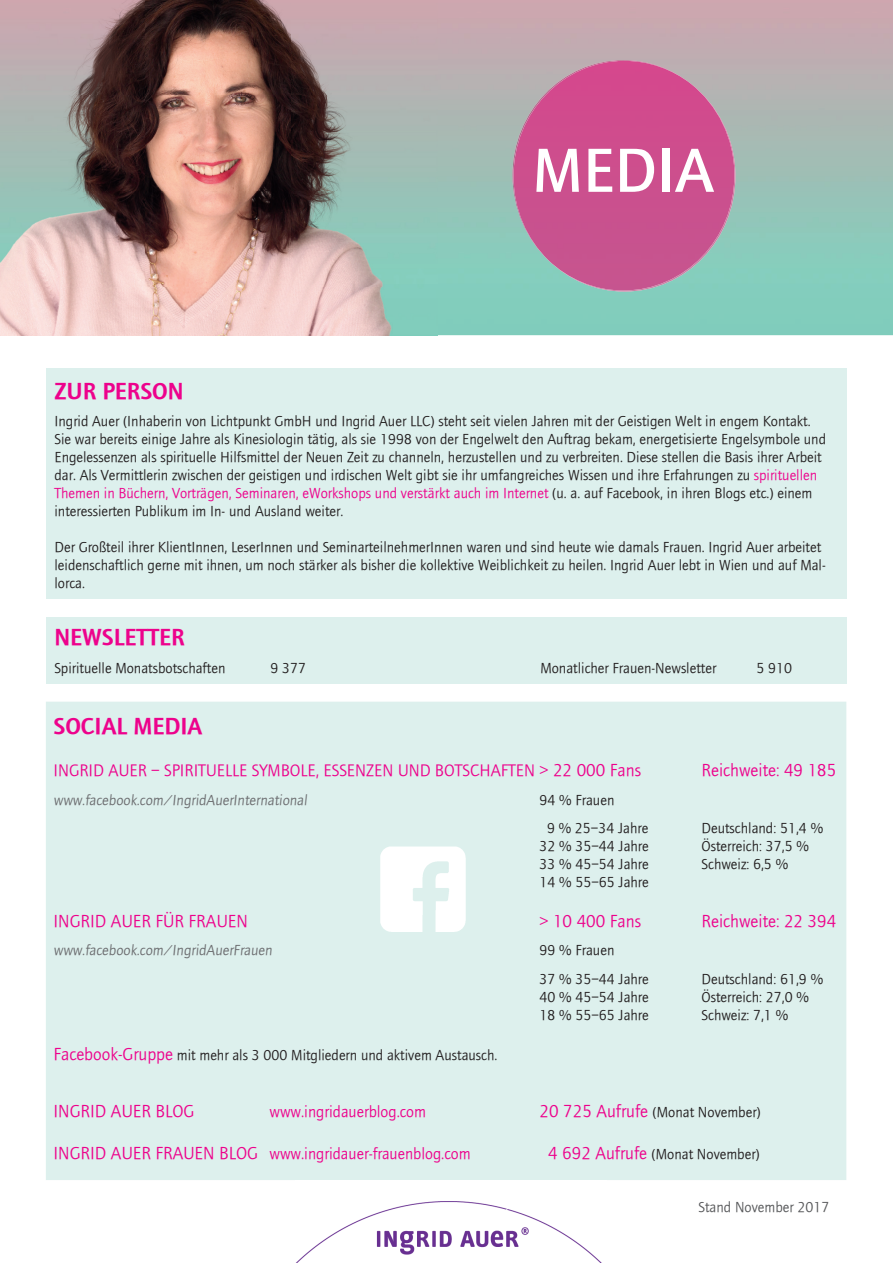
<style>
.page{position:relative;width:893px;height:1263px;background:#fff}
.page>*{position:absolute;margin:0;border:0;box-sizing:border-box;transform-origin:0 0}
.t1{font:500 64.5px "Foundry Journal";color:#fff}
.t2{font:24px "Foundry Journal Demi";color:#ed028c}
.t3{font:18px "Foundry Journal";color:#ed028c}
.t4{font:17.25px "Foundry Journal";color:#ed028c}
.t5{font:16.5px "Foundry Journal";color:#ed028c}
.t6{font:15px/18px "Foundry Journal";color:#231f20}
.t7{font:15px "Foundry Journal";color:#6c6d70}
.t8{font:15px "Foundry Journal";color:#57585a}
.s1{color:#ed028c}
.s2{font-size:18px}
.s3{font-size:18px;color:#ed028c}
</style>
<div class="page">
<div style="left:47px;top:617px;width:800px;height:67px;background:#ddf0ed"></div>
<div style="left:46px;top:368px;width:801px;height:230px;background:#ddf0ed"></div>
<div style="left:46px;top:702px;width:800px;height:478px;background:#ddf0ed"></div>
<img style="left:0;top:0;width:438px;height:335px">
<img style="left:513px;top:61px;width:221px;height:229px">
<img style="left:357px;top:823px;width:132px;height:132px">
<img style="left:296px;top:1201px;width:306px;height:62px">
<h1 class="t1" style="left:532px;top:134px;width:183px">MEDIA</h1>
<h2 class="t2" style="left:55px;top:377px;width:131px">ZUR PERSON</h2>
<p class="t6" style="left:55px;top:412px;width:773px">Ingrid Auer (Inhaberin von Lichtpunkt GmbH und Ingrid Auer LLC) steht seit vielen Jahren mit der Geistigen Welt in engem Kontakt.<br>Sie war bereits einige Jahre als Kinesiologin tätig, als sie 1998 von der Engelwelt den Auftrag bekam, energetisierte Engelsymbole und Engelessenzen als spirituelle Hilfsmittel der Neuen Zeit zu channeln, herzustellen und zu verbreiten. Diese stellen die Basis ihrer Arbeit dar. Als Vermittlerin zwischen der geistigen und irdischen Welt gibt sie ihr umfangreiches Wissen und ihre Erfahrungen zu <span class="s1">spirituellen Themen in Büchern, Vorträgen, Seminaren, eWorkshops und verstärkt auch im Internet</span> (u. a. auf Facebook, in ihren Blogs etc.) einem interessierten Publikum im In- und Ausland weiter.</p>
<p class="t6" style="left:55px;top:538px;width:773px">Der Großteil ihrer KlientInnen, LeserInnen und SeminarteilnehmerInnen waren und sind heute wie damals Frauen. Ingrid Auer arbeitet leidenschaftlich gerne mit ihnen, um noch stärker als bisher die kollektive Weiblichkeit zu heilen. Ingrid Auer lebt in Wien und auf Mal&shy;lorca.</p>
<h2 class="t2" style="left:54px;top:623px;width:132px">NEWSLETTER</h2>
<p class="t6" style="left:54px;top:659px;width:173px">Spirituelle Monatsbotschaften</p>
<p class="t6" style="left:270px;top:659px;width:37px">9 377</p>
<p class="t6" style="left:540px;top:659px;width:177px">Monatlicher Frauen-Newsletter</p>
<p class="t6" style="left:756px;top:659px;width:37px">5 910</p>
<h2 class="t2" style="left:53px;top:712px;width:150px">SOCIAL MEDIA</h2>
<p class="t4" style="left:53px;top:761px;width:589px">INGRID AUER – SPIRITUELLE SYMBOLE, ESSENZEN UND BOTSCHAFTEN <span class="s2">&gt; 22 000 Fans</span></p>
<p class="t3" style="left:701px;top:760px;width:136px">Reichweite: 49 185</p>
<p class="t7" style="left:53px;top:792px;width:257px">www.facebook.com/IngridAuerInternational</p>
<p class="t6" style="left:547px;top:786px;width:103px;line-height:28.5px;text-indent:-8px">94 % Frauen<br>9 % 25–34 Jahre</p>
<p class="t6" style="left:701px;top:820px;width:123px">Deutschland: 51,4 %</p>
<p class="t6" style="left:539px;top:838px;width:111px">32 % 35–44 Jahre</p>
<p class="t6" style="left:701px;top:838px;width:109px">Österreich: 37,5 %</p>
<p class="t6" style="left:539px;top:856px;width:111px">33 % 45–54 Jahre</p>
<p class="t6" style="left:701px;top:856px;width:88px">Schweiz: 6,5 %</p>
<p class="t6" style="left:539px;top:874px;width:111px">14 % 55–65 Jahre</p>
<p class="t3" style="left:53px;top:911px;width:196px">INGRID AUER FÜR FRAUEN</p>
<p class="t3" style="left:539px;top:911px;width:103px">&gt; 10 400 Fans</p>
<p class="t3" style="left:701px;top:911px;width:136px">Reichweite: 22 394</p>
<p class="t7" style="left:53px;top:942px;width:222px">www.facebook.com/IngridAuerFrauen</p>
<p class="t6" style="left:539px;top:936px;width:111px;line-height:28.5px">99 % Frauen<br>37 % 35–44 Jahre</p>
<p class="t6" style="left:701px;top:970px;width:123px">Deutschland: 61,9 %</p>
<p class="t6" style="left:53px;top:1046px;width:445px"><span class="s3">Facebook-Gruppe</span> mit mehr als 3 000 Mitgliedern und aktivem Austausch.</p>
<p class="t6" style="left:539px;top:988px;width:111px">40 % 45–54 Jahre</p>
<p class="t6" style="left:701px;top:988px;width:109px">Österreich: 27,0 %</p>
<p class="t6" style="left:539px;top:1006px;width:111px">18 % 55–65 Jahre</p>
<p class="t6" style="left:701px;top:1006px;width:88px">Schweiz: 7,1 %</p>
<p class="t3" style="left:53px;top:1101px;width:142px">INGRID AUER BLOG</p>
<p class="t5" style="left:269px;top:1103px;width:158px">www.ingridauerblog.com</p>
<p class="t6" style="left:539px;top:1103px;width:223px"><span class="s3">20 725 Aufrufe</span> (Monat November)</p>
<p class="t5" style="left:53px;top:1144px;width:419px"><span class="s2">INGRID AUER FRAUEN BLOG</span> www.ingridauer-frauenblog.com</p>
<p class="t6" style="left:548px;top:1145px;width:213px"><span class="s3">4 692 Aufrufe</span> (Monat November)</p>
<p class="t8" style="left:698px;top:1198px;width:132px">Stand November 2017</p>
</div>
